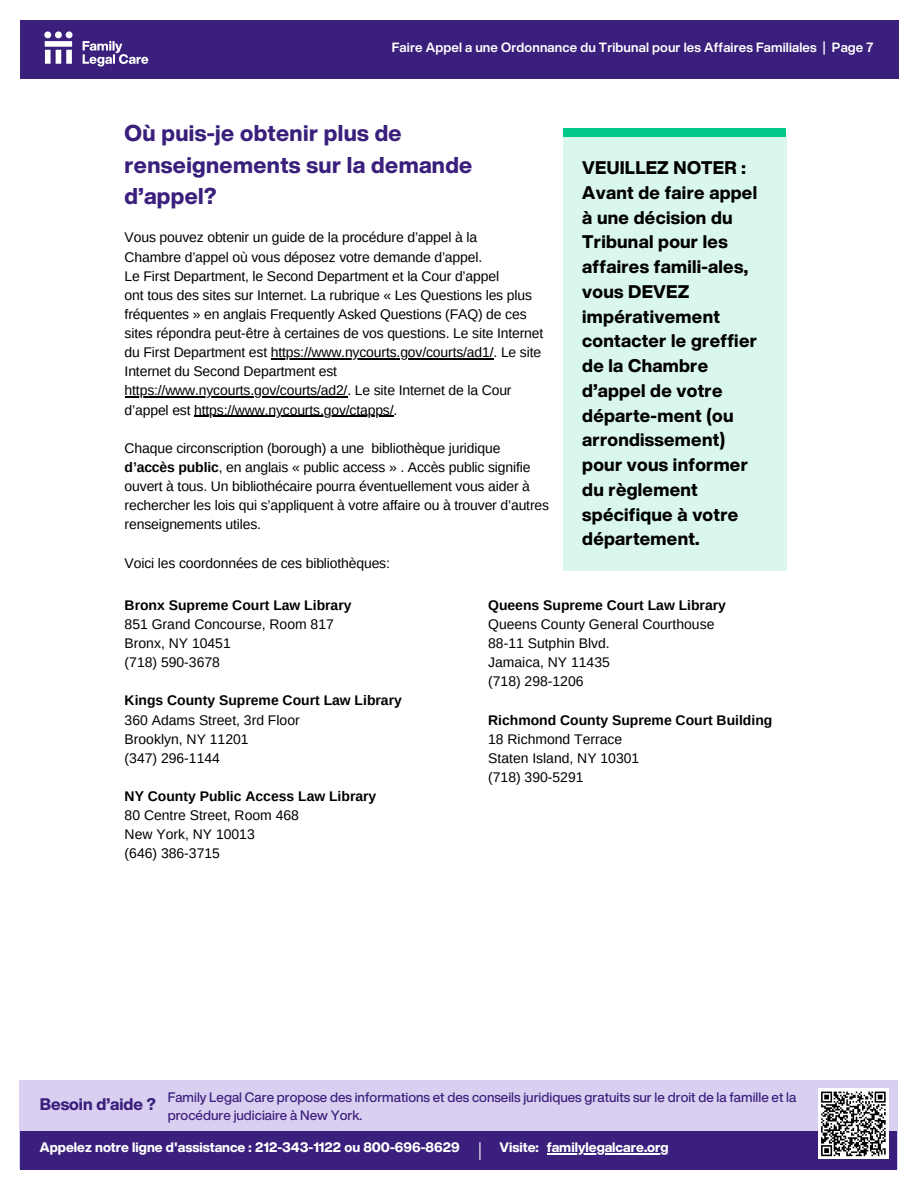
<style>
.page{position:relative;width:918px;height:1188px;background:#fff}
.page>*{position:absolute;margin:0;border:0;box-sizing:border-box;transform-origin:0 0}
.t1{font:800 22.5px/31.5px "Helvetica Now Display";letter-spacing:.015em;color:#3a1f7c}
.t2{font:800 18px/24.8px "Helvetica Now Display";letter-spacing:.015em;color:#000}
.t3{font:800 16.5px "Helvetica Now Display";color:#3a1f7c}
.t4{font:13.95px/19.2px "Arimo";letter-spacing:-.01em;color:#000}
.t5{font:700 13.95px "Arimo";color:#000}
.t6{font:500 13.5px/18px "Helvetica Now Display";color:#3a1f7c}
.t7{font:800 13.5px "Helvetica Now Display";color:#fff}
.t8{font:700 13.2px "Helvetica Now Display";letter-spacing:.01em;color:#fff}
.s1{font-weight:700}
</style>
<div class="page">
<div style="left:20px;top:20px;width:878px;height:58px;background:#3a1f7c"></div>
<svg style="left:44px;top:31px;width:104px;height:36px"></svg>
<div style="left:19px;top:1080px;width:879px;height:89px;background:#d9cff1"></div>
<div style="left:20px;top:1131px;width:876px;height:38px;background:#3a1f7c"></div>
<hr style="left:547px;top:1153px;width:122px;height:1px;background:#fff">
<svg style="left:479px;top:1143px;width:2px;height:16px"></svg>
<div style="left:818px;top:1088px;width:71px;height:71px;background:#fff"></div>
<svg style="left:821px;top:1091px;width:65px;height:66px"></svg>
<div style="left:563px;top:132px;width:223px;height:439px;background:#daf7ee"></div>
<div style="left:563px;top:128px;width:222px;height:9px;background:#00c98a"></div>
<hr style="left:271px;top:358px;width:223px;height:1px;background:#000">
<hr style="left:125px;top:397px;width:222px;height:1px;background:#000">
<hr style="left:194px;top:416px;width:200px;height:1px;background:#000">
<p class="t8" style="left:392px;top:38px;width:483px">Faire Appel a une Ordonnance du Tribunal pour les Affaires Familiales | Page 7</p>
<h1 class="t1" style="left:125px;top:117px;width:349px">Où puis-je obtenir plus de renseignements sur la demande d’appel?</h1>
<p class="t4" style="left:125px;top:228px;width:420px">Vous pouvez obtenir un guide de la procédure d’appel à la<br>Chambre d’appel où vous déposez votre demande d’appel.<br>Le First Department, le Second Department et la Cour d’appel<br>ont tous des sites sur Internet. La rubrique « Les Questions les plus fréquentes » en anglais Frequently Asked Questions (FAQ) de ces sites répondra peut-être à certaines de vos questions. Le site Internet du First Department est https://www.nycourts.gov/courts/ad1/. Le site Internet du Second Department est https://www.nycourts.gov/courts/ad2/. Le site Internet de la Cour d’appel est https://www.nycourts.gov/ctapps/.</p>
<p class="t4" style="left:125px;top:438px;width:426px">Chaque circonscription (borough) a une bibliothèque juridique <span class="s1">d’accès public</span>, en anglais « public access » . Accès public signifie ouvert à tous. Un bibliothécaire pourra éventuellement vous aider à rechercher les lois qui s’appliquent à votre affaire ou à trouver d’autres renseignements utiles.</p>
<p class="t4" style="left:125px;top:553px;width:267px">Voici les coordonnées de ces bibliothèques:</p>
<p class="t2" style="left:582px;top:155px;width:176px">VEUILLEZ NOTER :<br>Avant de faire appel à une décision du<br>Tribunal pour les affaires famili-ales, vous DEVEZ impérativement contacter le greffier de la Chambre d’appel de votre départe-ment (ou arrondissement) pour vous informer du règlement spécifique à votre département.</p>
<p class="t5" style="left:125px;top:597px;width:228px">Bronx Supreme Court Law Library</p>
<p class="t4" style="left:125px;top:615px;width:211px">851 Grand Concourse, Room 817<br>Bronx, NY 10451<br>(718) 590-3678</p>
<p class="t5" style="left:125px;top:693px;width:279px">Kings County Supreme Court Law Library</p>
<p class="t4" style="left:125px;top:710px;width:177px">360 Adams Street, 3rd Floor<br>Brooklyn, NY 11201<br>(347) 296-1144</p>
<p class="t5" style="left:125px;top:788px;width:253px">NY County Public Access Law Library</p>
<p class="t4" style="left:125px;top:806px;width:176px">80 Centre Street, Room 468<br>New York, NY 10013<br>(646) 386-3715</p>
<p class="t5" style="left:488px;top:597px;width:239px">Queens Supreme Court Law Library</p>
<p class="t4" style="left:488px;top:615px;width:228px">Queens County General Courthouse<br>88-11 Sutphin Blvd.<br>Jamaica, NY 11435<br>(718) 298-1206</p>
<p class="t5" style="left:488px;top:712px;width:286px">Richmond County Supreme Court Building</p>
<p class="t4" style="left:488px;top:729px;width:153px">18 Richmond Terrace<br>Staten Island, NY 10301 (718) 390-5291</p>
<p class="t3" style="left:40px;top:1092px;width:118px">Besoin d’aide ?</p>
<p class="t6" style="left:168px;top:1088px;width:630px">Family Legal Care propose des informations et des conseils juridiques gratuits sur le droit de la famille et la procédure judiciaire à New York.</p>
<p class="t7" style="left:500px;top:1137px;width:41px">Visite:</p>
<p class="t7" style="left:40px;top:1137px;width:421px">Appelez notre ligne d'assistance : 212-343-1122 ou 800-696-8629</p>
<p class="t7" style="left:547px;top:1137px;width:123px">familylegalcare.org</p>
</div>
